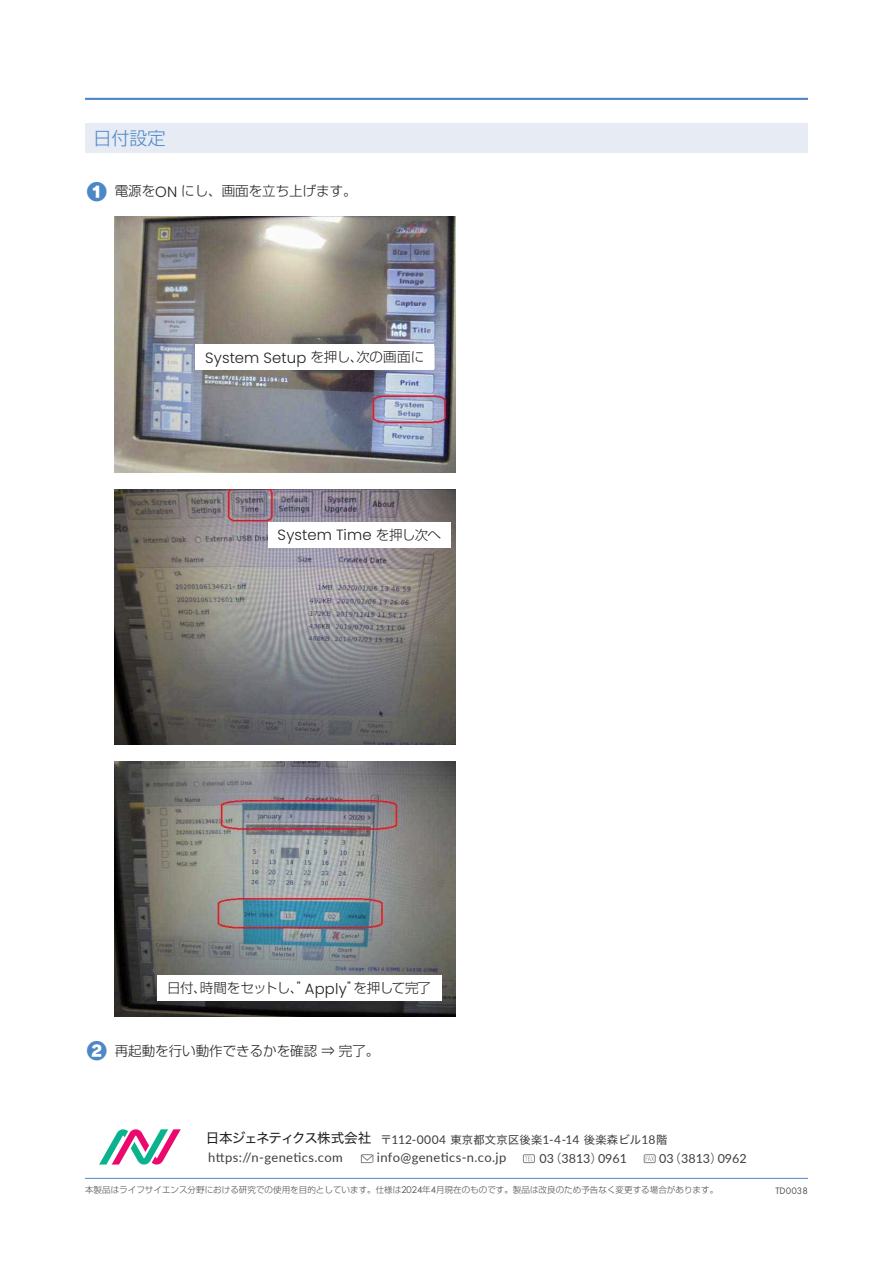
<style>
.page{position:relative;width:893px;height:1263px;background:#fff}
.page>*{position:absolute;margin:0;border:0;box-sizing:border-box;transform-origin:0 0}
.t1{font:19.5px "Rodin CID UB";color:#4d87c6}
.t2{font:300 18px "Shin Go Pro";color:#4d87c6}
.t3{font:300 14.85px "Poppins";letter-spacing:.005em;color:#231f20}
.t4{font:300 13.5px "Shin Go Pro";color:#231f20}
.t5{font:300 13.5px "Shin Go Pro";letter-spacing:-.03em;color:#231f20}
.t6{font:13.5px "Hiragino Sans W4";letter-spacing:-.075em;color:#231f20}
.t7{font:12.9px "Lato";letter-spacing:.03em;color:#3e3e3f}
.t8{font:12.45px "Lato";color:#3e3e3f}
.t9{font:12px "Lato";letter-spacing:.01em;color:#3e3e3f}
.t10{font:9.75px "Futura PT";color:#4b4c4d}
.t11{font:300 8.55px "Shin Go Pro";color:#4b4c4d}
.s1{font-family:"Poppins";font-size:14.85px}
.s2{font-family:"Shin Go Pro";font-size:13.5px}
.s3{font-family:"Koz Go Pro"}
.s4{font-family:"Hiragino Sans W4";font-size:11.25px}
.s5{font-family:"Rodin CID M"}
.s6{font-family:"Century Gothic";font-weight:400;font-size:9.45px}
</style>
<div class="page">
<hr style="left:85px;top:98px;width:723px;height:2px;background:#4d87c6">
<svg style="left:99px;top:1129px;width:82px;height:35px"></svg>
<div style="left:523px;top:1154px;width:12px;height:9px;border:1px solid #808285"></div>
<svg style="left:525px;top:1156px;width:8px;height:5px"></svg>
<div style="left:644px;top:1154px;width:11px;height:9px;border:1px solid #808285"></div>
<svg style="left:646px;top:1156px;width:8px;height:5px"></svg>
<svg style="left:361px;top:1154px;width:13px;height:9px"></svg>
<hr style="left:85px;top:1178px;width:723px;height:1px;background:#4d87c6">
<div style="left:85px;top:123px;width:723px;height:30px;background:#e6ebf4"></div>
<img style="left:115px;top:217px;width:340px;height:255px">
<img style="left:115px;top:489px;width:340px;height:255px">
<div style="left:196px;top:344px;width:238px;height:26px;background:#fff"></div>
<div style="left:268px;top:522px;width:183px;height:25px;background:#fff"></div>
<img style="left:115px;top:761px;width:340px;height:255px">
<div style="left:157px;top:975px;width:284px;height:26px;background:#fff"></div>
<p class="t2" style="left:94px;top:123px;width:73px">日付設定</p>
<p class="t4" style="left:115px;top:180px;width:243px">電源を<span class="s1">ON</span> にし、画面を立ち上げます。</p>
<p class="t1" style="left:87px;top:178px;width:21px">❶</p>
<p class="t3" style="left:205px;top:349px;width:221px">System Setup <span class="s2">を押し、次の画面に</span></p>
<p class="t3" style="left:278px;top:526px;width:165px">System Time <span class="s2">を押し次へ</span></p>
<p class="t5" style="left:167px;top:977px;width:266px">日付、時間をセットし、”<span class="s1">Apply</span>”を押して完了</p>
<p class="t1" style="left:87px;top:1036px;width:21px">❷</p>
<p class="t4" style="left:115px;top:1039px;width:266px">再起動を行い動作できるかを確認 ⇒ 完了。</p>
<p class="t6" style="left:206px;top:1126px;width:167px">日本ジェネティクス株式会社</p>
<p class="t9" style="left:380px;top:1131px;width:289px"><span class="s3">〒</span>112-0004 <span class="s4">東京都文京区後楽</span>1-4-14 <span class="s4">後楽森ビル</span>18<span class="s4">階</span></p>
<p class="t7" style="left:208px;top:1148px;width:149px">https://n-genetics.com<span class="s3">　</span></p>
<p class="t7" style="left:377px;top:1148px;width:131px">info@genetics-n.co.jp</p>
<p class="t8" style="left:539px;top:1149px;width:89px">03<span class="s5">（</span>3813<span class="s5">）</span>0961</p>
<p class="t8" style="left:659px;top:1149px;width:89px">03<span class="s5">（</span>3813<span class="s5">）</span>0962</p>
<p class="t11" style="left:85px;top:1182px;width:635px">本製品はライフサイエンス分野における研究での使用を目的としています。仕様は<span class="s6">2024</span>年<span class="s6">4</span>月現在のものです。製品は改良のため予告なく変更する場合があります。</p>
<p class="t10" style="left:775px;top:1184px;width:34px">TD0038</p>
</div>
